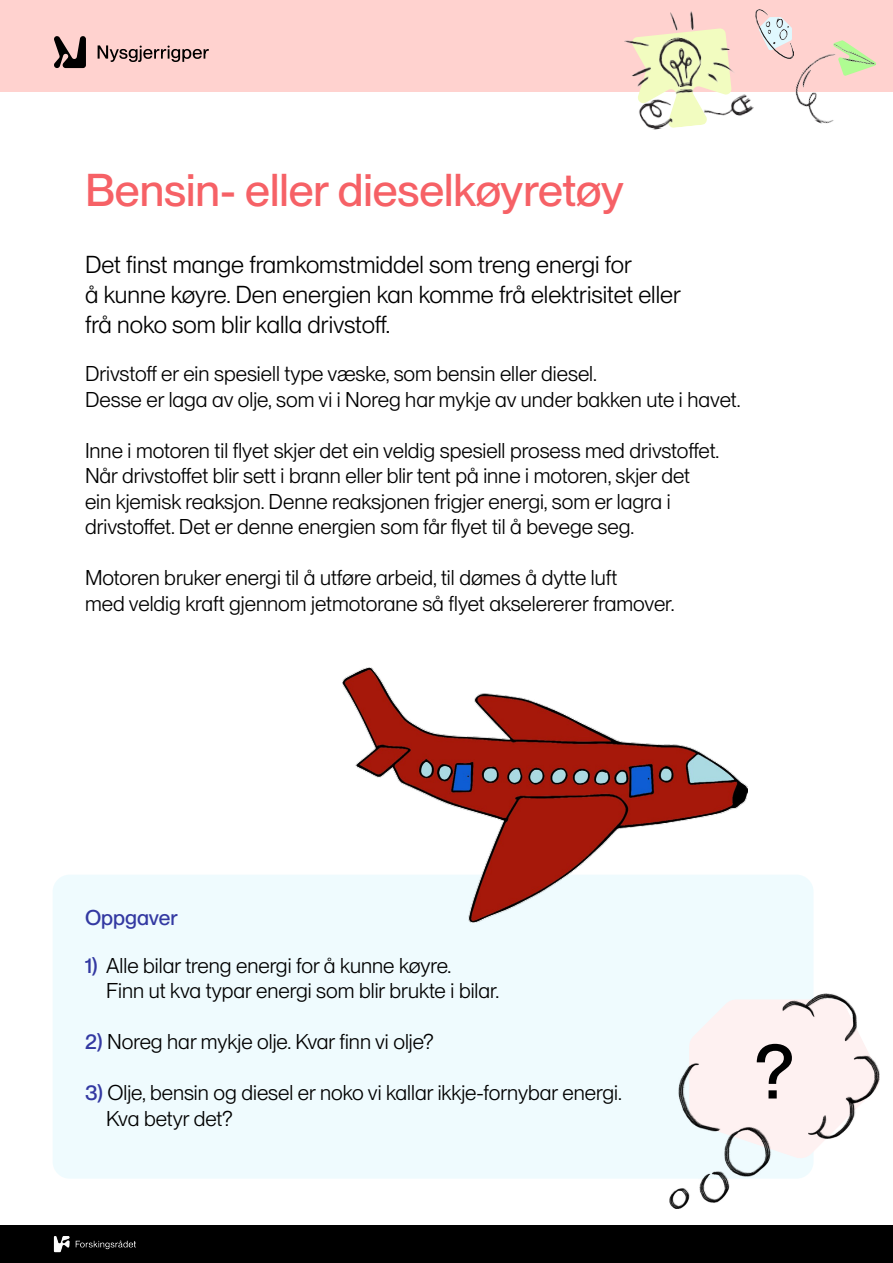
<style>
.page{position:relative;width:893px;height:1263px;background:#fff}
.page>*{position:absolute;margin:0;border:0;box-sizing:border-box;transform-origin:0 0}
.t1{font:500 75px "PP Neue Montreal";color:#000}
.Tittel{font:500 45px "PP Neue Montreal";color:#f66166}
.Ingress{font:24px "PP Neue Montreal";color:#000}
.Brødtekst{font:21px "PP Neue Montreal";color:#000}
.Mellomtittel_1{font:500 21px "PP Neue Montreal";color:#3339a2}
.s1{font-weight:500;color:#3339a2}
</style>
<div class="page">
<div style="left:0;top:0;width:893px;height:91px;background:#ffd2cf"></div>
<img style="left:622px;top:11px;width:133px;height:119px">
<img style="left:756px;top:10px;width:36px;height:49px">
<img style="left:786px;top:37px;width:90px;height:87px">
<div style="left:0;top:1225px;width:893px;height:38px;background:#000"></div>
<svg style="left:98px;top:45px;width:111px;height:17px"></svg>
<svg style="left:54px;top:36px;width:32px;height:32px"></svg>
<img style="left:53px;top:1236px;width:83px;height:16px">
<div style="left:53px;top:875px;width:761px;height:304px;background:#effbfe;border-radius:17px"></div>
<img style="left:342px;top:667px;width:406px;height:255px">
<img style="left:669px;top:994px;width:211px;height:215px">
<h1 class="Tittel" style="left:85px;top:164px;width:540px">Bensin- eller dieselkøyretøy</h1>
<p class="Ingress" style="left:85px;top:251px;width:548px">Det finst mange framkomstmiddel som treng energi for</p>
<p class="Ingress" style="left:85px;top:281px;width:597px">å kunne køyre. Den energien kan komme frå elektrisitet eller</p>
<p class="Ingress" style="left:85px;top:311px;width:307px">frå noko som blir kalla drivstoff.</p>
<p class="Brødtekst" style="left:85px;top:362px;width:513px">Drivstoff er ein spesiell type væske, som bensin eller diesel.</p>
<p class="Brødtekst" style="left:85px;top:387px;width:657px">Desse er laga av olje, som vi i Noreg har mykje av under bakken ute i havet.</p>
<p class="Brødtekst" style="left:85px;top:438px;width:636px">Inne i motoren til flyet skjer det ein veldig spesiell prosess med drivstoffet.</p>
<p class="Brødtekst" style="left:85px;top:464px;width:607px">Når drivstoffet blir sett i brann eller blir tent på inne i motoren, skjer det</p>
<p class="Brødtekst" style="left:85px;top:489px;width:587px">ein kjemisk reaksjon. Denne reaksjonen frigjer energi, som er lagra i</p>
<p class="Brødtekst" style="left:85px;top:515px;width:551px">drivstoffet. Det er denne energien som får flyet til å bevege seg.</p>
<p class="Brødtekst" style="left:85px;top:566px;width:534px">Motoren bruker energi til å utføre arbeid, til dømes å dytte luft</p>
<p class="Brødtekst" style="left:85px;top:591px;width:591px">med veldig kraft gjennom jetmotorane så flyet akselererer framover.</p>
<h2 class="Mellomtittel_1" style="left:85px;top:905px;width:94px">Oppgaver</h2>
<p class="Brødtekst" style="left:85px;top:953px;width:368px"><span class="s1">1)</span> Alle bilar treng energi for å kunne køyre.</p>
<p class="Brødtekst" style="left:106px;top:978px;width:395px">Finn ut kva typar energi som blir brukte i bilar.</p>
<p class="Brødtekst" style="left:85px;top:1029px;width:350px"><span class="s1">2)</span> Noreg har mykje olje. Kvar finn vi olje?</p>
<p class="Brødtekst" style="left:85px;top:1080px;width:538px"><span class="s1">3)</span> Olje, bensin og diesel er noko vi kallar ikkje-fornybar energi.</p>
<p class="Brødtekst" style="left:106px;top:1106px;width:128px">Kva betyr det?</p>
<h1 class="t1" style="left:756px;top:1028px;width:39px">?</h1>
</div>
